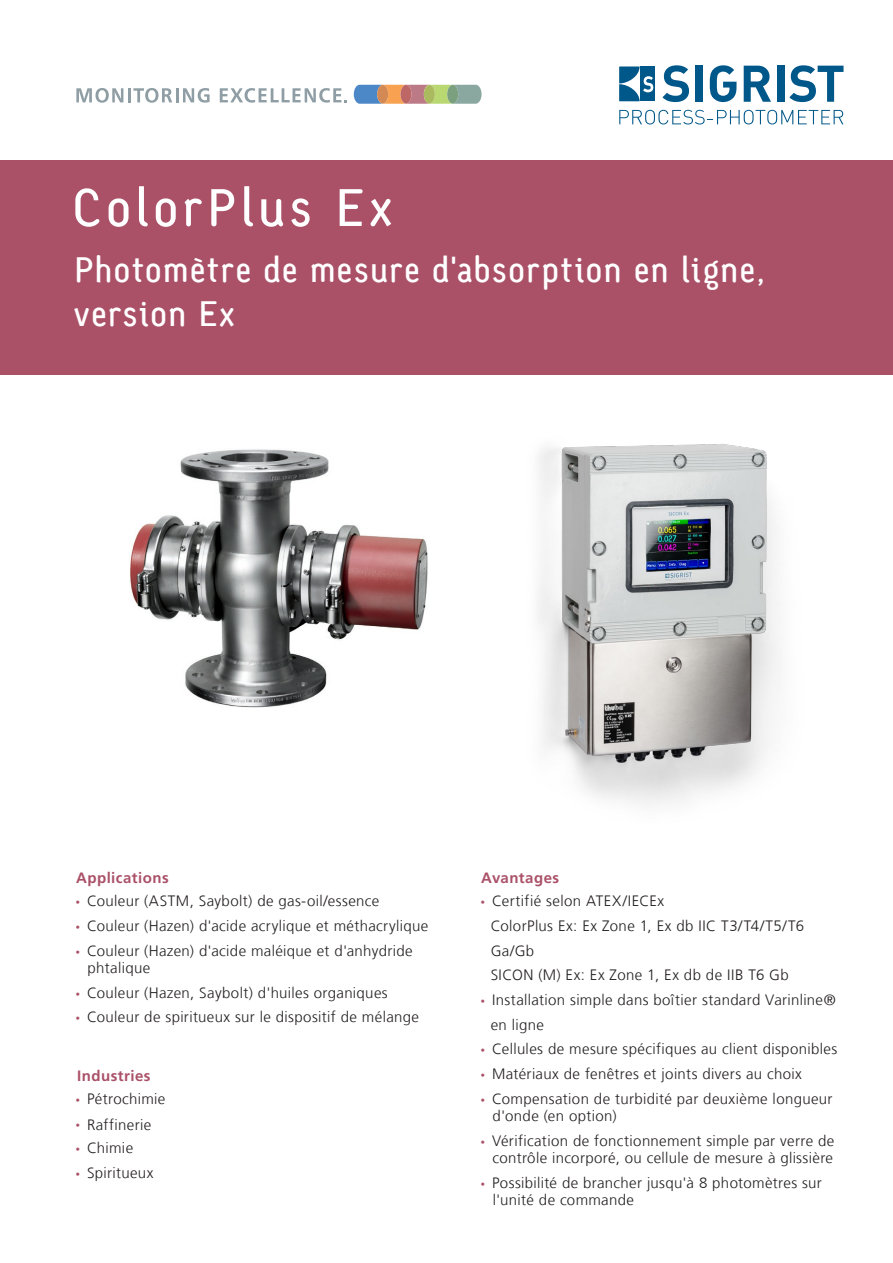
<style>
.page{position:relative;width:893px;height:1263px;background:#fff}
.page>*{position:absolute;margin:0;border:0;box-sizing:border-box;transform-origin:0 0}
.Titel{font:54px "Sgiv 1 Medium CAP Snum";letter-spacing:.095em;color:#fff}
.Untertitel{font:36px/43.2px "Sgiv 1 Medium CAP Snum";letter-spacing:.045em;color:#fff}
.Grundtext{font:300 15px/17.2px "Frutiger LT Com";letter-spacing:.025em;color:#231f20}
.Untertitel-2{font:700 15px "Frutiger LT Com";letter-spacing:.03em;color:#aa5168}
.s1{color:#aa5168}
</style>
<div class="page">
<div style="left:0;top:160px;width:893px;height:214px;background:#aa5168"></div>
<img style="left:130px;top:449px;width:298px;height:259px">
<img style="left:538px;top:444px;width:241px;height:360px">
<svg style="left:662px;top:65px;width:27px;height:37px"></svg>
<div style="left:696px;top:66px;width:7px;height:36px;background:#005789"></div>
<svg style="left:710px;top:65px;width:26px;height:37px"></svg>
<svg style="left:744px;top:66px;width:27px;height:36px"></svg>
<div style="left:777px;top:66px;width:7px;height:36px;background:#005789"></div>
<svg style="left:789px;top:65px;width:54px;height:37px"></svg>
<svg style="left:619px;top:110px;width:224px;height:14px"></svg>
<div style="left:640px;top:67px;width:15px;height:34px;background:#005789"></div>
<svg style="left:619px;top:67px;width:34px;height:34px"></svg>
<svg style="left:354px;top:85px;width:128px;height:19px;background:#a79f8b"></svg>
<div style="left:447px;top:85px;width:11px;height:19px;background:#7aa080;border-radius:50%"></div>
<svg style="left:76px;top:88px;width:47px;height:15px"></svg>
<hr style="left:128px;top:88px;width:3px;height:14px;background:#8f9ea5">
<svg style="left:133px;top:88px;width:77px;height:15px"></svg>
<svg style="left:220px;top:88px;width:127px;height:15px"></svg>
<p class="Titel" style="left:72px;top:179px;width:321px">ColorPlus Ex</p>
<p class="Untertitel" style="left:74px;top:249px;width:693px">Photomètre de mesure d'absorption en ligne, version Ex</p>
<p class="Untertitel-2" style="left:76px;top:869px;width:94px">Applications</p>
<p class="Grundtext" style="left:75px;top:892px;width:305px"><span class="s1">•</span> Couleur (ASTM, Saybolt) de gas-oil/essence</p>
<p class="Grundtext" style="left:75px;top:917px;width:354px"><span class="s1">•</span> Couleur (Hazen) d'acide acrylique et méthacrylique</p>
<p class="Grundtext" style="left:88px;top:942px;width:327px;text-indent:-12px"><span class="s1">•</span> Couleur (Hazen) d'acide maléique et d'anhydride phtalique</p>
<p class="Grundtext" style="left:75px;top:984px;width:314px"><span class="s1">•</span> Couleur (Hazen, Saybolt) d'huiles organiques</p>
<p class="Grundtext" style="left:75px;top:1008px;width:345px"><span class="s1">•</span> Couleur de spiritueux sur le dispositif de mélange</p>
<p class="Untertitel-2" style="left:77px;top:1066px;width:75px">Industries</p>
<p class="Grundtext" style="left:75px;top:1090px;width:92px"><span class="s1">•</span> Pétrochimie</p>
<p class="Grundtext" style="left:75px;top:1116px;width:78px"><span class="s1">•</span> Raffinerie</p>
<p class="Grundtext" style="left:75px;top:1139px;width:59px"><span class="s1">•</span> Chimie</p>
<p class="Grundtext" style="left:75px;top:1164px;width:80px"><span class="s1">•</span> Spiritueux</p>
<p class="Untertitel-2" style="left:481px;top:869px;width:80px">Avantages</p>
<p class="Grundtext" style="left:480px;top:892px;width:185px"><span class="s1">•</span> Certifié selon ATEX/IECEx</p>
<p class="Grundtext" style="left:491px;top:917px;width:315px">ColorPlus Ex: Ex Zone 1, Ex db IIC T3/T4/T5/T6</p>
<p class="Grundtext" style="left:491px;top:942px;width:45px">Ga/Gb</p>
<p class="Grundtext" style="left:491px;top:966px;width:300px">SICON (M) Ex: Ex Zone 1, Ex db de IIB T6 Gb</p>
<p class="Grundtext" style="left:480px;top:991px;width:357px"><span class="s1">•</span> Installation simple dans boîtier standard Varinline®</p>
<p class="Grundtext" style="left:491px;top:1016px;width:55px">en ligne</p>
<p class="Grundtext" style="left:480px;top:1041px;width:358px"><span class="s1">•</span> Cellules de mesure spécifiques au client disponibles</p>
<p class="Grundtext" style="left:480px;top:1065px;width:323px"><span class="s1">•</span> Matériaux de fenêtres et joints divers au choix</p>
<p class="Grundtext" style="left:493px;top:1090px;width:341px;text-indent:-12px"><span class="s1">•</span> Compensation de turbidité par deuxième longueur d'onde (en option)</p>
<p class="Grundtext" style="left:480px;top:1132px;width:355px;text-align:right"><span class="s1">•</span> Vérification de fonctionnement simple par verre de contrôle incorporé, ou cellule de mesure à glissière</p>
<p class="Grundtext" style="left:493px;top:1174px;width:331px;text-indent:-12px"><span class="s1">•</span> Possibilité de brancher jusqu'à 8 photomètres sur l'unité de commande</p>
</div>
